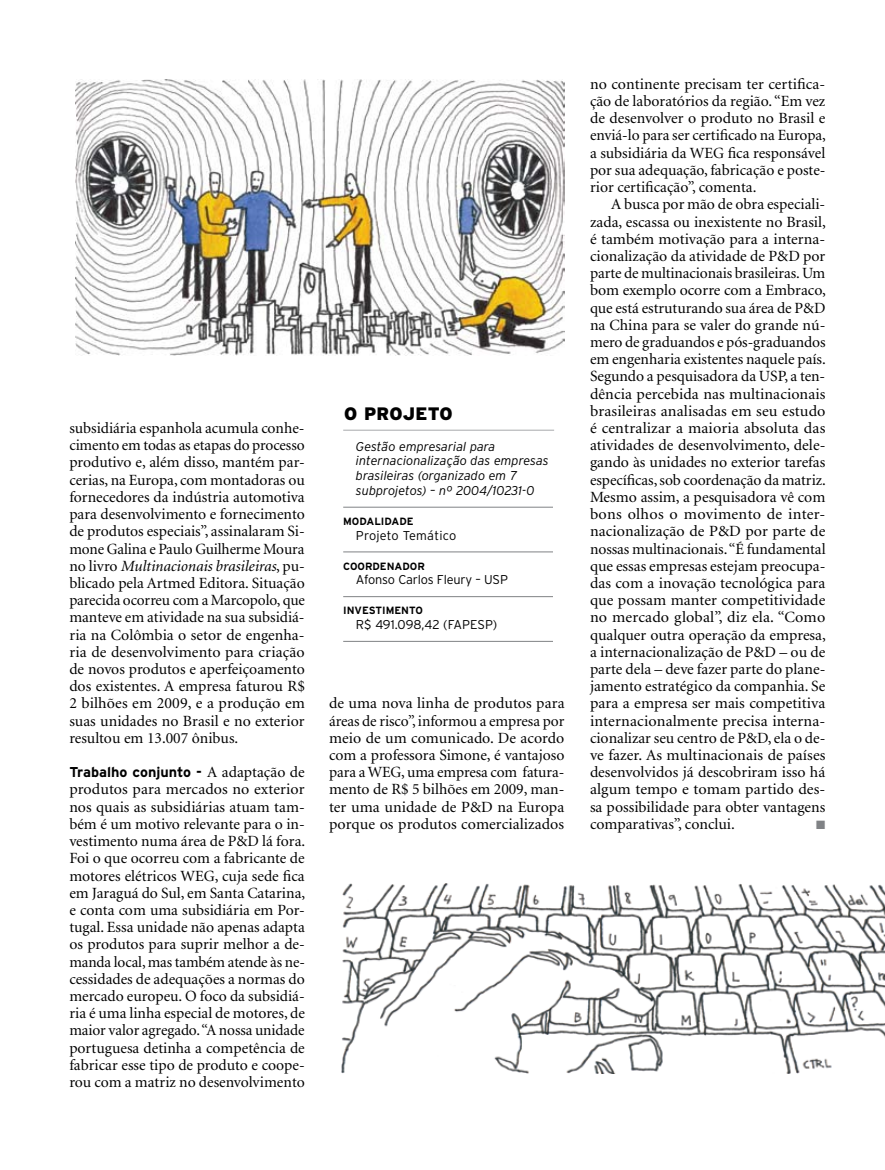
<style>
.page{position:relative;width:885px;height:1170px;background:#fff}
.page>*{position:absolute;margin:0;border:0;box-sizing:border-box;transform-origin:0 0}
.t1{font:900 18px "Interstate";letter-spacing:.01em;color:#000}
.t2{font:15.6px/17.2px "Minion";color:#000;text-align:justify}
.t3{font:700 14.25px "Interstate";color:#000}
.t4{font:italic 300 12.75px/14.7px "Interstate";color:#000}
.t5{font:300 12.75px "Interstate";letter-spacing:-.005em;color:#000}
.t6{font:12px "Zapf Dingbats";color:#808285}
.t7{font:700 10.5px "Interstate";color:#000}
.s1{font-style:italic}
.s2{font-family:"Minion";font-weight:400;font-size:15.6px}
</style>
<div class="page">
<hr style="left:343px;top:507px;width:210px;height:1px;background:#808285">
<hr style="left:343px;top:551px;width:210px;height:1px;background:#808285">
<hr style="left:343px;top:596px;width:210px;height:1px;background:#808285">
<hr style="left:343px;top:641px;width:210px;height:1px;background:#808285">
<hr style="left:343px;top:430px;width:211px;height:1px;background:#a7a9ac">
<img style="left:75px;top:79px;width:489px;height:277px">
<img style="left:341px;top:883px;width:543px;height:190px">
<p class="t2" style="left:69px;top:420px;width:237px;text-align:left">subsidiária espanhola acumula conhe&shy;cimento em todas as etapas do processo produtivo e, além disso, mantém par&shy;cerias, na Europa, com montadoras ou fornecedores da indústria automotiva para desenvolvimento e fornecimento de produtos especiais”, assinalaram Si&shy;mone Galina e Paulo Guilherme Moura no livro <span class="s1">Multinacionais brasileiras</span>, pu&shy;blicado pela Artmed Editora. Situação parecida ocorreu com a Marcopolo, que manteve em atividade na sua subsidiá&shy;ria na Colômbia o setor de engenha&shy;ria de desenvolvimento para criação de novos produtos e aperfeiçoamento dos existentes. A empresa faturou R$ 2 bilhões em 2009, e a produção em suas unidades no Brasil e no exterior resultou em 13.007 ônibus.</p>
<p class="t3" style="left:69px;top:764px;width:237px">TRABALHO CONJUNTO - <span class="s2">A adaptação de</span></p>
<p class="t2" style="left:69px;top:781px;width:237px">produtos para mercados no exterior nos quais as subsidiárias atuam tam&shy;bém é um motivo relevante para o in&shy;vestimento numa área de P&amp;D lá fora.<br>Foi o que ocorreu com a fabricante de motores elétricos WEG, cuja sede fica em Jaraguá do Sul, em Santa Catarina, e conta com uma subsidiária em Por&shy;tugal. Essa unidade não apenas adapta os produtos para suprir melhor a de&shy;manda local, mas também atende às ne&shy;cessidades de adequações a normas do mercado europeu. O foco da subsidiá&shy;ria é uma linha especial de motores, de maior valor agregado. “A nossa unidade portuguesa detinha a competência de fabricar esse tipo de produto e coope&shy;rou com a matriz no desenvolvimento</p>
<p class="t1" style="left:344px;top:403px;width:108px">O PROJETO</p>
<p class="t4" style="left:356px;top:438px;width:194px">Gestão empresarial para internacionalização das empresas brasileiras (organizado em 7 subprojetos) – nº 2004/10231-0</p>
<p class="t7" style="left:343px;top:515px;width:45px">MODALIDADE</p>
<p class="t5" style="left:356px;top:528px;width:102px">Projeto Temático</p>
<p class="t7" style="left:343px;top:560px;width:83px">COOR-DE-NA-DOR</p>
<p class="t5" style="left:356px;top:572px;width:153px">Afonso Carlos Fleury – US P</p>
<p class="t7" style="left:343px;top:604px;width:81px">I NVESTI MENTO</p>
<p class="t5" style="left:356px;top:617px;width:143px">R$ 491.098,42 (FAPES P)</p>
<p class="t2" style="left:329px;top:695px;width:237px">de uma nova linha de produtos para áreas de risco”, informou a empresa por meio de um comunicado. De acordo com a professora Simone, é vantajoso para a WEG, uma empresa com fatura&shy;mento de R$ 5 bilhões em 2009, man&shy;ter uma unidade de P&amp;D na Europa porque os produtos comercializados</p>
<p class="t2" style="left:590px;top:76px;width:237px">no continente precisam ter certifica&shy;ção de laboratórios da região. “Em vez de desenvolver o produto no Brasil e enviá-lo para ser certificado na Europa, a subsidiária da WEG fica responsável por sua adequação, fabricação e poste&shy;rior certificação”, comenta.</p>
<p class="t2" style="left:590px;top:196px;width:237px;text-indent:21px">A busca por mão de obra especiali&shy;zada, escassa ou inexistente no Brasil, é também motivação para a interna&shy;cionalização da atividade de P&amp;D por parte de multinacionais brasileiras. Um bom exemplo ocorre com a Embraco, que está estruturando sua área de P&amp;D na China para se valer do grande nú&shy;mero de graduandos e pós-graduandos em engenharia existentes naquele país.<br>Segundo a pesquisadora da USP, a ten&shy;dência percebida nas multinacionais brasileiras analisadas em seu estudo é centralizar a maioria absoluta das atividades de desenvolvimento, dele&shy;gando às unidades no exterior tarefas específicas, sob coordenação da matriz.<br>Mesmo assim, a pesquisadora vê com bons olhos o movimento de inter&shy;nacionalização de P&amp;D por parte de nossas multinacionais. “É fundamental que essas empresas estejam preocupa&shy;das com a inovação tecnológica para que possam manter competitividade no mercado global”, diz ela. “Como qualquer outra operação da empresa, a internacionalização de P&amp;D – ou de parte dela – deve fazer parte do plane&shy;jamento estratégico da companhia. Se para a empresa ser mais competitiva internacionalmente precisa interna&shy;cionalizar seu centro de P&amp;D, ela o de&shy;ve fazer. As multinacionais de países desenvolvidos já descobriram isso há algum tempo e tomam partido des&shy;sa possibilidade para obter vantagens comparativas”, conclui.</p>
<p class="t6" style="left:816px;top:819px;width:11px">■</p>
</div>
